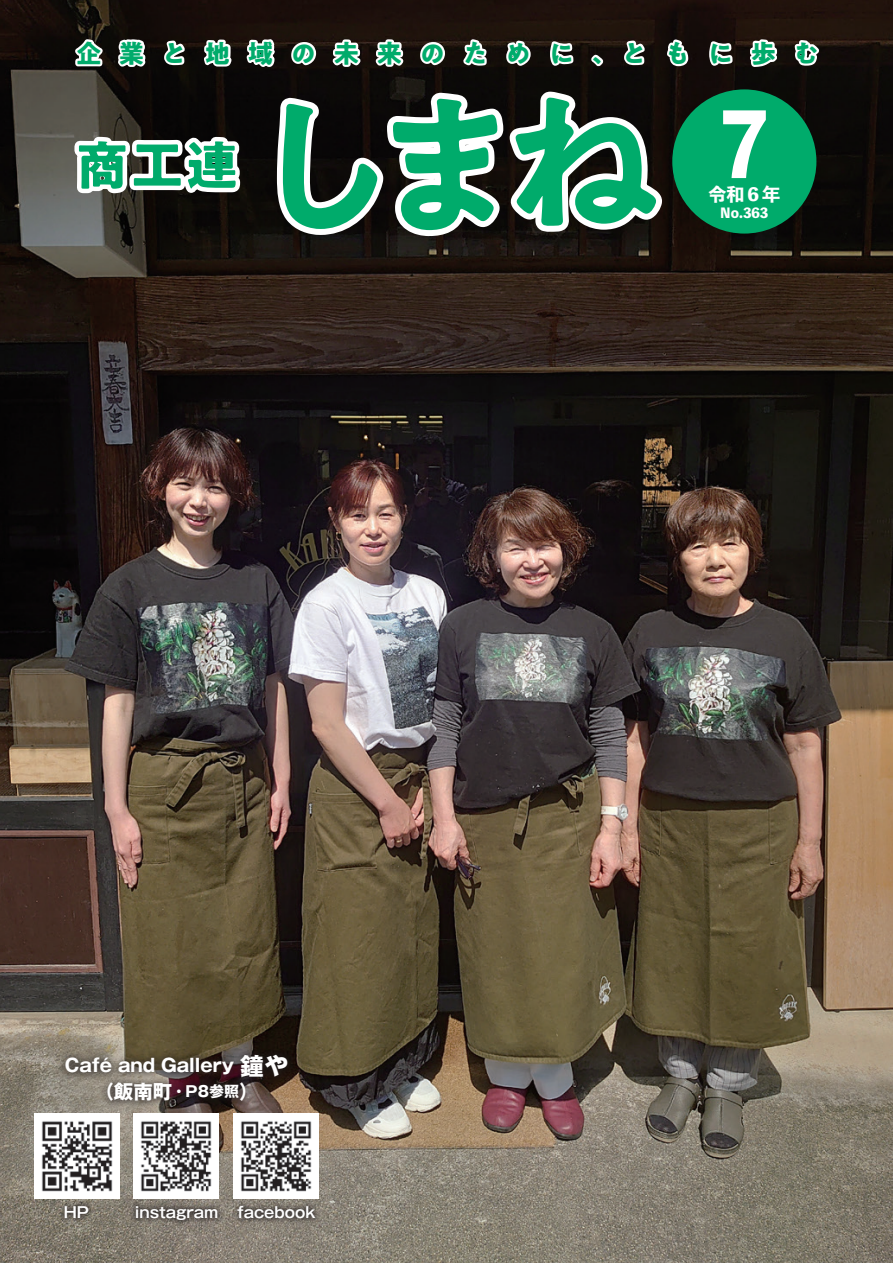
<style>
.page{position:relative;width:893px;height:1263px;background:#fff}
.page>*{position:absolute;margin:0;border:0;box-sizing:border-box;transform-origin:0 0}
.t1{font:500 160.05px "PA1 Gothic Std";color:#00ab6b}
.t2{font:86.7px "P Bunkyu Md Go Std EB";color:#fff;scale:.9 1}
.t3{font:700 52.35px "PA1 Gothic Std";color:#00ab6b}
.t4{font:700 25.35px "PA1 Gothic Std";letter-spacing:.69em;color:#00ab6b}
.t5{font:700 19.5px "Gothic MB101 Pro";color:#fff}
.t6{font:700 18px "Gothic MB101 Pro";color:#fff}
.t7{font:18px "P Bunkyu Md Go Std EB";color:#fff}
.t8{font:700 15px "Gothic MB101 Pro De";color:#fff}
.t9{font:13.5px "P Bunkyu Md Go Std EB";color:#fff}
.s1{font-size:24px}
.s2{font-size:15px}
</style>
<div class="page">
<img style="left:0;top:0;width:893px;height:1263px">
<div style="left:672px;top:89px;width:144px;height:145px;background:#00ab6b;border-radius:50%"></div>
<svg style="left:706px;top:38px;width:30px;height:31px"></svg>
<svg style="left:746px;top:38px;width:33px;height:31px"></svg>
<svg style="left:792px;top:38px;width:29px;height:31px"></svg>
<svg style="left:72px;top:38px;width:619px;height:207px"></svg>
<div style="left:57px;top:1045px;width:239px;height:65px;background:#231f20;opacity:.75"></div>
<div style="left:130px;top:1199px;width:94px;height:28px;background:#231f20;opacity:.75"></div>
<div style="left:231px;top:1199px;width:91px;height:25px;background:#231f20;opacity:.75"></div>
<div style="left:58px;top:1199px;width:37px;height:25px;background:#231f20;opacity:.75"></div>
<img style="left:134px;top:1114px;width:85px;height:85px">
<img style="left:234px;top:1114px;width:85px;height:85px">
<img style="left:34px;top:1114px;width:85px;height:85px">
<h3 class="t4" style="left:76px;top:37px;width:745px">企業と地域の未来のために、ともに歩む</h3>
<h3 class="t3" style="left:76px;top:132px;width:164px">商工連</h3>
<h1 class="t1" style="left:242px;top:71px;width:421px">しまね</h1>
<h2 class="t2" style="left:720px;top:78px;width:56px">7</h2>
<p class="t9" style="left:720px;top:203px;width:50px">No.363</p>
<p class="t7" style="left:708px;top:180px;width:73px">令和６年</p>
<p class="t6" style="left:65px;top:1050px;width:225px">Café and Gallery <span class="s1">鐘や</span></p>
<h3 class="t5" style="left:94px;top:1075px;width:166px">（飯南町<span class="s2">・P8参照</span>）</h3>
<p class="t8" style="left:64px;top:1200px;width:27px">HP</p>
<p class="t8" style="left:135px;top:1200px;width:85px">instagram</p>
<p class="t8" style="left:237px;top:1200px;width:80px">facebook</p>
</div>
